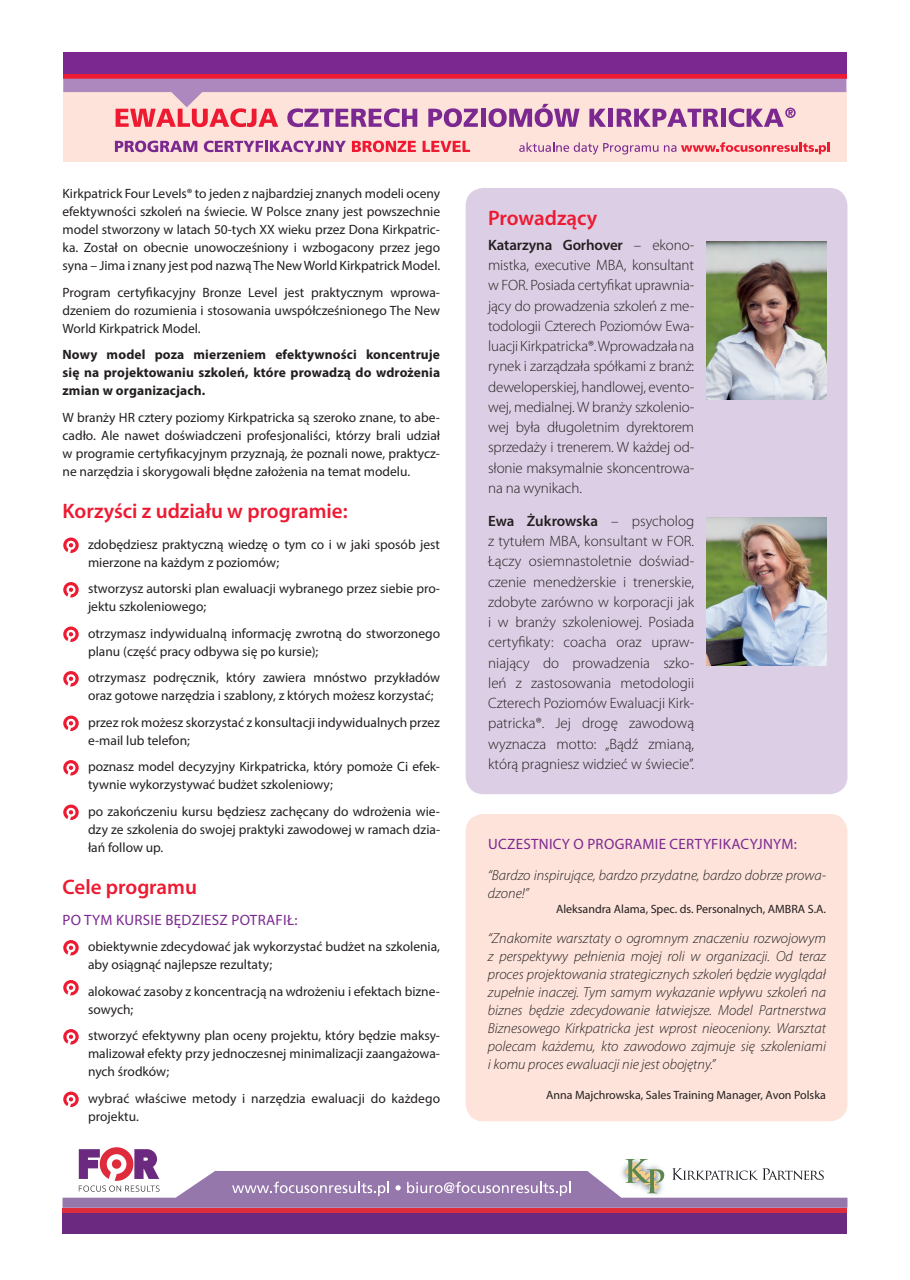
<style>
.page{position:relative;width:910px;height:1280px;background:#fff}
.page>*{position:absolute;margin:0;border:0;box-sizing:border-box;transform-origin:0 0}
.t1{font:600 21px "Myriad Pro";color:#ed1a32}
.t2{font:300 15px/20.2px "Myriad Pro";letter-spacing:-.005em;color:#231f20;text-align:justify}
.t3{font:15px "Myriad Pro";letter-spacing:.02em;color:#7b2991}
.t4{font:italic 300 14.55px/18px "Myriad Pro";color:#231f20}
.t5{font:13.5px/18px "Myriad Pro";color:#231f20}
.t6{font:700 13.5px/18px "Myriad Pro";letter-spacing:.01em;color:#231f20;text-align:justify}
.t7{font:12px "Myriad Pro";color:#231f20}
.s1{font-weight:600}
</style>
<div class="page">
<div style="left:63px;top:1211px;width:784px;height:23px;background:#6b297f"></div>
<hr style="left:63px;top:1208px;width:784px;height:4px;background:#df2c3c">
<svg style="left:63px;top:1147px;width:784px;height:61px"></svg>
<div style="left:63px;top:53px;width:783px;height:22px;background:#7b2991"></div>
<div style="left:63px;top:91px;width:783px;height:71px;background:#fde3da"></div>
<div style="left:63px;top:74px;width:783px;height:5px;background:#ed1a32"></div>
<svg style="left:63px;top:79px;width:783px;height:48px"></svg>
<svg style="left:115px;top:141px;width:82px;height:11px"></svg>
<svg style="left:204px;top:141px;width:142px;height:11px"></svg>
<svg style="left:352px;top:141px;width:64px;height:11px"></svg>
<svg style="left:423px;top:141px;width:47px;height:11px"></svg>
<svg style="left:519px;top:142px;width:139px;height:12px"></svg>
<svg style="left:664px;top:142px;width:166px;height:12px"></svg>
<div style="left:466px;top:814px;width:381px;height:307px;background:#fde3da;border-radius:18px"></div>
<svg style="left:63px;top:537px;width:16px;height:16px"></svg>
<svg style="left:63px;top:582px;width:16px;height:15px"></svg>
<svg style="left:63px;top:626px;width:16px;height:16px"></svg>
<svg style="left:63px;top:671px;width:16px;height:15px"></svg>
<svg style="left:63px;top:715px;width:16px;height:16px"></svg>
<svg style="left:63px;top:760px;width:16px;height:15px"></svg>
<svg style="left:63px;top:804px;width:16px;height:16px"></svg>
<svg style="left:63px;top:940px;width:16px;height:15px"></svg>
<svg style="left:63px;top:980px;width:16px;height:15px"></svg>
<svg style="left:63px;top:1029px;width:16px;height:15px"></svg>
<svg style="left:63px;top:1091px;width:16px;height:16px"></svg>
<div style="left:466px;top:188px;width:381px;height:606px;background:#dccfe5;border-radius:18px"></div>
<img style="left:707px;top:242px;width:119px;height:157px">
<img style="left:707px;top:518px;width:119px;height:147px">
<p class="t5" style="left:63px;top:184px;width:379px;text-align:justify">Kirkpatrick Four Levels® to jeden z najbardziej znanych modeli oceny efektywności szkoleń na świecie. W Polsce znany jest powszechnie model stworzony w latach 50-tych XX wieku przez Dona Kirkpatric&shy;ka. Został on obecnie unowocześniony i wzbogacony przez jego syna – Jima i znany jest pod nazwą The New World Kirkpatrick Model.</p>
<p class="t5" style="left:63px;top:283px;width:379px;text-align:justify">Program certyfikacyjny Bronze Level jest praktycznym wprowa&shy;dzeniem do rozumienia i stosowania uwspółcześnionego The New World Kirkpatrick Model.</p>
<p class="t6" style="left:63px;top:345px;width:379px">Nowy model poza mierzeniem efektywności koncentruje się na projektowaniu szkoleń, które prowadzą do wdrożenia zmian w organizacjach.</p>
<p class="t5" style="left:63px;top:408px;width:379px;text-align:justify">W branży HR cztery poziomy Kirkpatricka są szeroko znane, to abe&shy;cadło. Ale nawet doświadczeni profesjonaliści, którzy brali udział w programie certyfikacyjnym przyznają, że poznali nowe, praktycz&shy;ne narzędzia i skorygowali błędne założenia na temat modelu.</p>
<h1 class="t1" style="left:63px;top:497px;width:287px">Korzyści z udziału w programie:</h1>
<p class="t5" style="left:88px;top:535px;width:354px">zdobędziesz praktyczną wiedzę o tym co i w jaki sposób jest mierzone na każdym z poziomów;</p>
<p class="t5" style="left:88px;top:579px;width:354px">stworzysz autorski plan ewaluacji wybranego przez siebie pro&shy;jektu szkoleniowego;</p>
<p class="t5" style="left:88px;top:624px;width:354px">otrzymasz indywidualną informację zwrotną do stworzonego planu (część pracy odbywa się po kursie);</p>
<p class="t5" style="left:88px;top:668px;width:354px">otrzymasz podręcznik, który zawiera mnóstwo przykładów oraz gotowe narzędzia i szablony, z których możesz korzystać;</p>
<p class="t5" style="left:88px;top:713px;width:354px">przez rok możesz skorzystać z konsultacji indywidualnych przez e-mail lub telefon;</p>
<p class="t5" style="left:88px;top:757px;width:354px">poznasz model decyzyjny Kirkpatricka, który pomoże Ci efek&shy;tywnie wykorzystywać budżet szkoleniowy;</p>
<p class="t5" style="left:88px;top:802px;width:354px;text-align:justify">po zakończeniu kursu będziesz zachęcany do wdrożenia wie&shy;dzy ze szkolenia do swojej praktyki zawodowej w ramach dzia&shy;łań follow up.</p>
<h1 class="t1" style="left:63px;top:873px;width:136px">Cele programu</h1>
<p class="t3" style="left:63px;top:910px;width:197px">Po tym kursie będziesz potraf</p>
<p class="t3" style="left:283px;top:910px;width:16px">ił:</p>
<p class="t5" style="left:88px;top:937px;width:354px">obiektywnie zdecydować jak wykorzystać budżet na szkolenia, aby osiągnąć najlepsze rezultaty;</p>
<p class="t5" style="left:88px;top:982px;width:354px">alokować zasoby z koncentracją na wdrożeniu i efektach bizne&shy;sowych;</p>
<p class="t5" style="left:88px;top:1026px;width:354px;text-align:justify">stworzyć efektywny plan oceny projektu, który będzie maksy&shy;malizował efekty przy jednoczesnej minimalizacji zaangażowa&shy;nych środków;</p>
<p class="t5" style="left:88px;top:1089px;width:354px">wybrać właściwe metody i narzędzia ewaluacji do każdego projektu.</p>
<h1 class="t1" style="left:488px;top:205px;width:111px">Prowadzący</h1>
<p class="t2" style="left:488px;top:235px;width:208px"><span class="s1">Katarzyna Gorhover</span> – ekono&shy;mistka, executive MBA, konsultant w FOR. Posiada certyfikat uprawnia&shy;jący do prowadzenia szkoleń z me&shy;todologii Czterech Poziomów Ewa&shy;luacji Kirkpatricka®. Wprowadzała na rynek i zarządzała spółkami z branż: deweloperskiej, handlowej, evento&shy;wej, medialnej. W branży szkolenio&shy;wej była długoletnim dyrektorem sprzedaży i trenerem. W każdej od&shy;słonie maksymalnie skoncentrowa&shy;na na wynikach.</p>
<p class="t2" style="left:488px;top:511px;width:208px"><span class="s1">Ewa Żukrowska</span> – psycholog z tytułem MBA, konsultant w FOR.<br>Łączy osiemnastoletnie doświad&shy;czenie menedżerskie i trenerskie, zdobyte zarówno w korporacji jak i w branży szkoleniowej. Posiada certyfikaty: coacha oraz upraw&shy;niający do prowadzenia szko&shy;leń z zastosowania metodologii Czterech Poziomów Ewaluacji Kirk&shy;patricka®. Jej drogę zawodową wyznacza motto: „Bądź zmianą, którą pragniesz widzieć w świecie”.</p>
<p class="t3" style="left:488px;top:834px;width:10px">Ucz</p>
<p class="t3" style="left:516px;top:834px;width:120px">estn icy o Program</p>
<p class="t3" style="left:655px;top:834px;width:143px">ie Certyf ikacyjnym:</p>
<p class="t4" style="left:488px;top:865px;width:340px">“Bardzo inspirujące, bardzo przydatne, bardzo dobrze prowa&shy;dzone!”</p>
<p class="t7" style="left:556px;top:901px;width:271px">Aleksandra Alama, Spec. ds. Personalnych, AMBRA S.A.</p>
<p class="t4" style="left:488px;top:929px;width:340px;text-align:justify">“Znakomite warsztaty o ogromnym znaczeniu rozwojowym z perspektywy pełnienia mojej roli w organizacji. Od teraz proces projektowania strategicznych szkoleń będzie wyglądał zupełnie inaczej. Tym samym wykazanie wpływu szkoleń na biznes będzie zdecydowanie łatwiejsze. Model Partnerstwa Biznesowego Kirkpatricka jest wprost nieoceniony. Warsztat polecam każdemu, kto zawodowo zajmuje się szkoleniami i komu proces ewaluacji nie jest obojętny.”</p>
<p class="t7" style="left:546px;top:1088px;width:281px">Anna Majchrowska, Sales Training Manager, Avon Polska</p>
</div>
